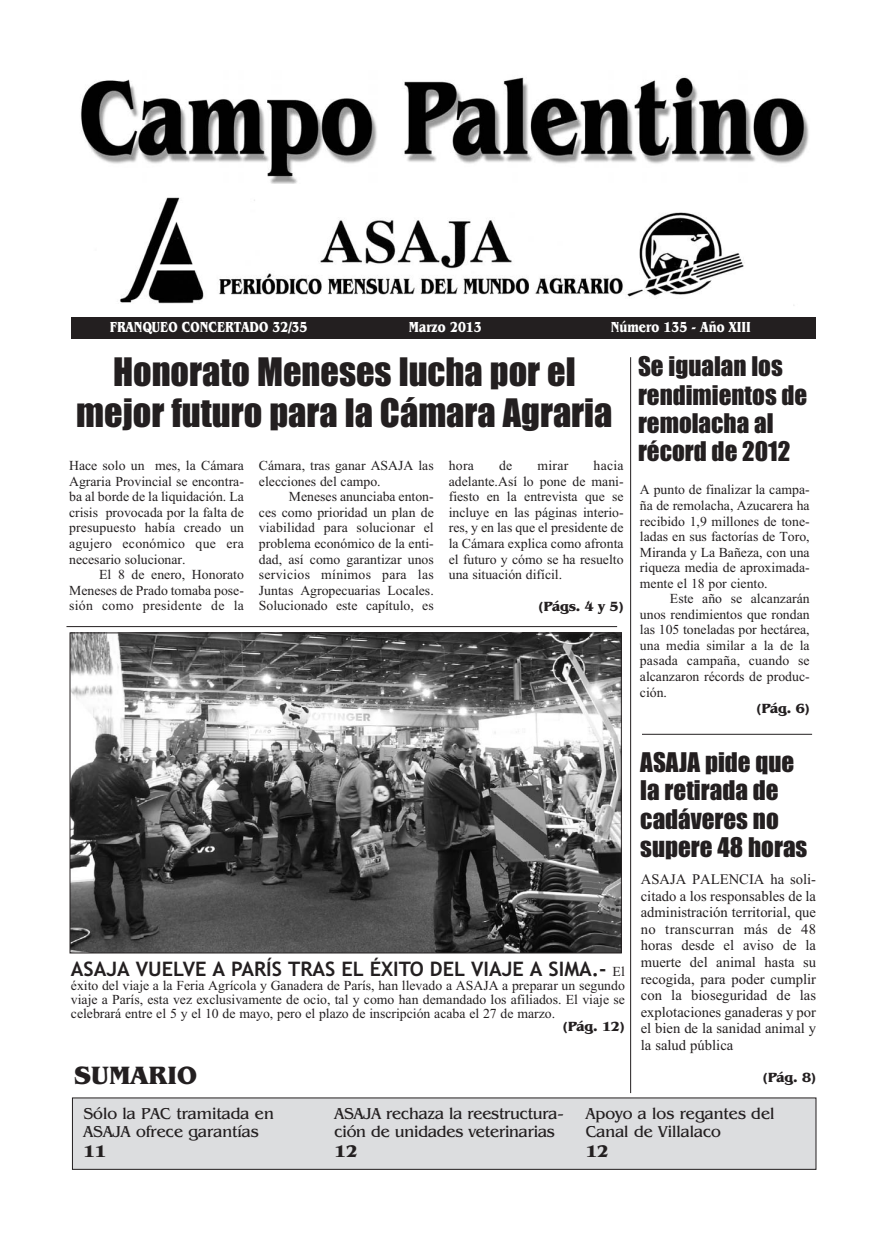
<style>
.page{position:relative;width:886px;height:1241px;background:#fff}
.page>*{position:absolute;margin:0;border:0;box-sizing:border-box;transform-origin:0 0}
.t1{font:36.25px/41px "Impact";color:#231f20;text-align:center}
.t2{font:700 25.88px "Benguiat IT Cby BT";color:#231f20}
.t3{font:25px/28.2px "Impact";color:#231f20}
.t4{font:700 20px "Trebuchet MS";color:#231f20}
.t5{font:700 17.5px "Benguiat IT Cby BT";color:#231f20}
.t6{font:16.25px/18.4px "Benguiat IT Cby BT";color:#231f20}
.t7{font:700 15px "Benguiat IT Cby BT";color:#fff;scale:.8 1}
.t8{font:14.62px/16.5px "Times New Roman";color:#231f20;text-align:justify}
.t9{font:13.75px/15.5px "Times New Roman";color:#231f20;text-align:justify}
.t10{font:700 13.75px "Benguiat IT Cby BT";letter-spacing:-.02em;color:#231f20}
.s1{font-family:"Times New Roman";font-weight:400;font-size:13.75px}
</style>
<div class="page">
<div style="left:71px;top:318px;width:744px;height:21px;background:#231f20"></div>
<img style="left:120px;top:197px;width:674px;height:109px">
<img style="left:80px;top:76px;width:729px;height:107px">
<div style="left:72px;top:1097px;width:744px;height:72px;background:#dcdddf"></div>
<img style="left:72px;top:634px;width:548px;height:317px">
<hr style="left:642px;top:734px;width:170px;height:1px;background:#231f20">
<hr style="left:66px;top:626px;width:551px;height:1px;background:#231f20">
<hr style="left:630px;top:357px;width:1px;height:735px;background:#231f20">
<p class="t7" style="left:110px;top:318px;width:248px">FRANQUEO CONCERTADO 32/35</p>
<p class="t7" style="left:409px;top:318px;width:92px">Marzo 2013</p>
<p class="t7" style="left:611px;top:318px;width:177px">Número 135 - Año XIII</p>
<h1 class="t1" style="left:76px;top:353px;width:538px">Honorato Meneses lucha por el mejor futuro para la Cámara Agraria</h1>
<p class="t9" style="left:69px;top:457px;width:176px">Hace solo un mes, la Cámara Agraria Provincial se encontra&shy;ba al borde de la liquidación. La crisis provocada por la falta de presupuesto había creado un agujero económico que era necesario solucionar.</p>
<p class="t9" style="left:69px;top:566px;width:176px;text-indent:30px">El 8 de enero, Honorato Meneses de Prado tomaba pose&shy;sión como presidente de la</p>
<p class="t9" style="left:259px;top:457px;width:176px">Cámara, tras ganar ASAJA las elecciones del campo.</p>
<p class="t9" style="left:259px;top:489px;width:176px;text-indent:30px">Meneses anunciaba enton&shy;ces como prioridad un plan de viabilidad para solucionar el problema económico de la enti&shy;dad, así como garantizar unos servicios mínimos para las Juntas Agropecuarias Locales.<br>Solucionado este capítulo, es</p>
<p class="t9" style="left:449px;top:457px;width:176px;text-indent:145px">hacia adelante.Así lo pone de mani&shy;fiesto en la entrevista que se incluye en las páginas interio&shy;res, y en las que el presidente de la Cámara explica como afronta el futuro y cómo se ha resuelto una situación difícil.</p>
<p class="t10" style="left:538px;top:598px;width:87px">(Págs. 4 y 5)</p>
<p class="t9" style="left:449px;top:457px;width:27px">hora</p>
<p class="t9" style="left:499px;top:457px;width:15px">de</p>
<p class="t9" style="left:537px;top:457px;width:32px">mirar</p>
<h3 class="t4" style="left:71px;top:957px;width:555px">ASAJA VUELVE A PARÍS TRAS EL ÉXITO DEL VIAJE A SIMA.- <span class="s1">El</span></h3>
<p class="t9" style="left:71px;top:978px;width:555px;line-height:13.8px">éxito del viaje a la Feria Agrícola y Ganadera de París, han llevado a ASAJA a preparar un segundo viaje a París, esta vez exclusivamente de ocio, tal y como han demandado los afiliados. El viaje se celebrará entre el 5 y el 10 de mayo, pero el plazo de inscripción acaba el 27 de marzo.</p>
<p class="t10" style="left:563px;top:1018px;width:63px">(Pág. 12)</p>
<h2 class="t2" style="left:74px;top:1060px;width:125px">SUMARIO</h2>
<h3 class="t3" style="left:638px;top:353px;width:171px">Se igualan los rendimientos de remolacha al récord de 2012</h3>
<p class="t9" style="left:640px;top:482px;width:171px">A punto de finalizar la campa&shy;ña de remolacha, Azucarera ha recibido 1,9 millones de tone&shy;ladas en sus factorías de Toro, Miranda y La Bañeza, con una riqueza media de aproximada&shy;mente el 18 por ciento.</p>
<p class="t9" style="left:640px;top:590px;width:171px;text-indent:30px">Este año se alcanzarán unos rendimientos que rondan las 105 toneladas por hectárea, una media similar a la de la pasada campaña, cuando se alcanzaron récords de produc&shy;ción.</p>
<p class="t10" style="left:756px;top:700px;width:55px">(Pág. 6)</p>
<h3 class="t3" style="left:640px;top:749px;width:169px">ASAJA pide que la retirada de cadáveres no supere 48 horas</h3>
<p class="t8" style="left:641px;top:870px;width:177px">ASAJA PALENCIA ha soli&shy;citado a los responsables de la administración territorial, que no transcurran más de 48 horas desde el aviso de la muerte del animal hasta su recogida, para poder cumplir con la bioseguridad de las explotaciones ganaderas y por el bien de la sanidad animal y la salud pública</p>
<p class="t10" style="left:763px;top:1069px;width:55px">(Pág. 8)</p>
<p class="t6" style="left:83px;top:1103px;width:192px">Sólo la PAC tramitada en<br>ASAJA ofrece garantías</p>
<p class="t5" style="left:83px;top:1140px;width:24px">11</p>
<p class="t6" style="left:335px;top:1103px;width:231px">ASAJA rechaza la reestructura&shy;ción de unidades veterinarias</p>
<p class="t5" style="left:335px;top:1140px;width:24px">12</p>
<p class="t6" style="left:586px;top:1103px;width:190px">Apoyo a los regantes del<br>Canal de Villalaco</p>
<p class="t5" style="left:586px;top:1140px;width:24px">12</p>
</div>
